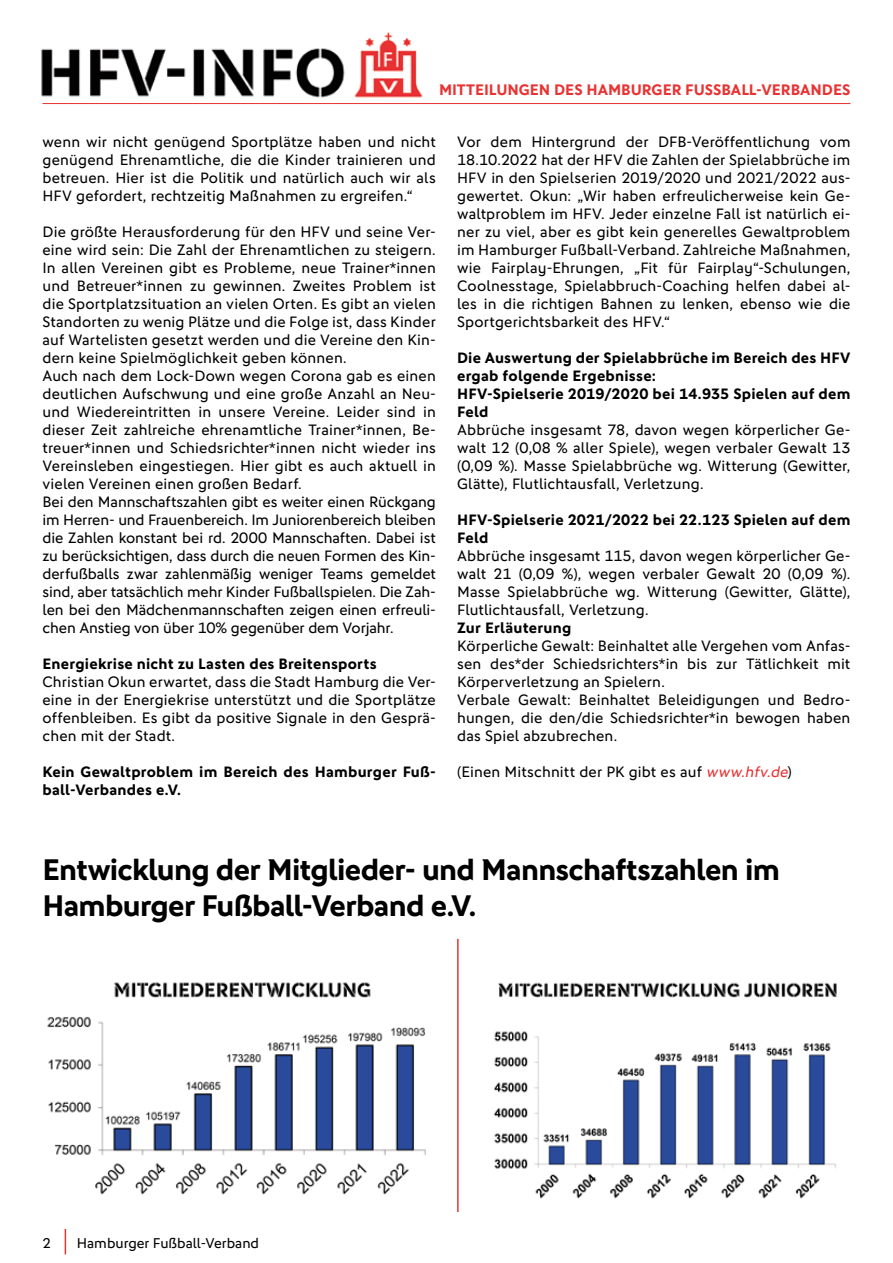
<style>
.page{position:relative;width:893px;height:1263px;background:#fff}
.page>*{position:absolute;margin:0;border:0;box-sizing:border-box;transform-origin:0 0}
.t1{font:700 30px/36px "DFB Sans";letter-spacing:-.025em;color:#000}
.t2{font:700 15.3px "DFB Sans";color:#e73433}
.t3{font:15.15px/18px "DFB Sans";letter-spacing:.01em;color:#000;text-align:justify}
.t4{font:700 15.15px/18px "DFB Sans";letter-spacing:.015em;color:#000}
.t5{font:14.25px "DFB Sans";color:#000}
.s1{font-style:italic;color:#e73433}
</style>
<div class="page">
<svg style="left:65px;top:1229px;width:1px;height:25px"></svg>
<img style="left:41px;top:32px;width:382px;height:66px">
<hr style="left:43px;top:103px;width:807px;height:1px;background:#e73433">
<img style="left:47px;top:982px;width:379px;height:213px">
<img style="left:493px;top:982px;width:344px;height:217px">
<hr style="left:457px;top:939px;width:2px;height:273px;background:#e73433">
<p class="t2" style="left:439px;top:80px;width:413px">MITTEILUNGEN DES HAMBURGER FUSSBALL-VERBANDES</p>
<p class="t3" style="left:43px;top:132px;width:395px">wenn wir nicht genügend Sportplätze haben und nicht genügend Ehrenamtliche, die die Kinder trainieren und betreuen. Hier ist die Politik und natürlich auch wir als HFV gefordert, rechtzeitig Maßnahmen zu ergreifen.“</p>
<p class="t3" style="left:43px;top:222px;width:395px;text-align:left">Die größte Herausforderung für den HFV und seine Ver&shy;eine wird sein: Die Zahl der Ehrenamtlichen zu steigern.<br>In allen Vereinen gibt es Probleme, neue Trainer*innen und Betreuer*innen zu gewinnen. Zweites Problem ist die Sportplatzsituation an vielen Orten. Es gibt an vielen Standorten zu wenig Plätze und die Folge ist, dass Kinder auf Wartelisten gesetzt werden und die Vereine den Kin&shy;dern keine Spielmöglichkeit geben können.<br>Auch nach dem Lock-Down wegen Corona gab es einen deutlichen Aufschwung und eine große Anzahl an Neu&shy;und Wiedereintritten in unsere Vereine. Leider sind in dieser Zeit zahlreiche ehrenamtliche Trainer*innen, Be&shy;treuer*innen und Schiedsrichter*innen nicht wieder ins Vereinsleben eingestiegen. Hier gibt es auch aktuell in vielen Vereinen einen großen Bedarf.<br>Bei den Mannschaftszahlen gibt es weiter einen Rückgang im Herren- und Frauenbereich. Im Juniorenbereich bleiben die Zahlen konstant bei rd. 2000 Mannschaften. Dabei ist zu berücksichtigen, dass durch die neuen Formen des Kin&shy;derfußballs zwar zahlenmäßig weniger Teams gemeldet sind, aber tatsächlich mehr Kinder Fußballspielen. Die Zah&shy;len bei den Mädchenmannschaften zeigen einen erfreuli&shy;chen Anstieg von über 10% gegenüber dem Vorjahr.</p>
<p class="t4" style="left:43px;top:654px;width:336px">Energiekrise nicht zu Lasten des Breitensports</p>
<p class="t3" style="left:43px;top:672px;width:395px">Christian Okun erwartet, dass die Stadt Hamburg die Ver&shy;eine in der Energiekrise unterstützt und die Sportplätze offenbleiben. Es gibt da positive Signale in den Gesprä&shy;chen mit der Stadt.</p>
<p class="t4" style="left:43px;top:762px;width:395px">Kein Gewaltproblem im Bereich des Hamburger Fuß&shy;ball-Verbandes e.V.</p>
<p class="t3" style="left:457px;top:132px;width:395px">Vor dem Hintergrund der DFB-Veröffentlichung vom 18.10.2022 hat der HFV die Zahlen der Spielabbrüche im HFV in den Spielserien 2019/2020 und 2021/2022 aus&shy;gewertet. Okun: „Wir haben erfreulicherweise kein Ge&shy;waltproblem im HFV. Jeder einzelne Fall ist natürlich ei&shy;ner zu viel, aber es gibt kein generelles Gewaltproblem im Hamburger Fußball-Verband. Zahlreiche Maßnahmen, wie Fairplay-Ehrungen, „Fit für Fairplay“-Schulungen, Coolnesstage, Spielabbruch-Coaching helfen dabei al&shy;les in die richtigen Bahnen zu lenken, ebenso wie die Sportgerichtsbarkeit des HFV.“</p>
<p class="t4" style="left:457px;top:348px;width:395px">Die Auswertung der Spielabbrüche im Bereich des HFV ergab folgende Ergebnisse:<br>HFV-Spielserie 2019/2020 bei 14.935 Spielen auf dem Feld</p>
<p class="t3" style="left:457px;top:420px;width:395px">Abbrüche insgesamt 78, davon wegen körperlicher Ge&shy;walt 12 (0,08 % aller Spiele), wegen verbaler Gewalt 13 (0,09 %). Masse Spielabbrüche wg. Witterung (Gewitter, Glätte), Flutlichtausfall, Verletzung.</p>
<p class="t4" style="left:457px;top:510px;width:395px">HFV-Spielserie 2021/2022 bei 22.123 Spielen auf dem<br>Feld</p>
<p class="t3" style="left:457px;top:546px;width:395px">Abbrüche insgesamt 115, davon wegen körperlicher Ge&shy;walt 21 (0,09 %), wegen verbaler Gewalt 20 (0,09 %).<br>Masse Spielabbrüche wg. Witterung (Gewitter, Glätte), Flutlichtausfall, Verletzung.</p>
<p class="t4" style="left:457px;top:618px;width:116px">Zur Erläuterung</p>
<p class="t3" style="left:457px;top:636px;width:395px;text-align:left">Körperliche Gewalt: Beinhaltet alle Vergehen vom Anfas&shy;sen des*der Schiedsrichters*in bis zur Tätlichkeit mit Körperverletzung an Spielern.<br>Verbale Gewalt: Beinhaltet Beleidigungen und Bedro&shy;hungen, die den/die Schiedsrichter*in bewogen haben das Spiel abzubrechen.</p>
<p class="t3" style="left:457px;top:762px;width:336px">(Einen Mitschnitt der PK gibt es auf <span class="s1">www.hfv.de</span>)</p>
<h1 class="t1" style="left:43px;top:851px;width:739px">Entwicklung der Mitglieder- und Mannschaftszahlen im<br>Hamburger Fußball-Verband e.V.</h1>
<p class="t5" style="left:43px;top:1235px;width:10px">2</p>
<p class="t5" style="left:77px;top:1235px;width:184px">Hamburger Fußball-Verband</p>
</div>
